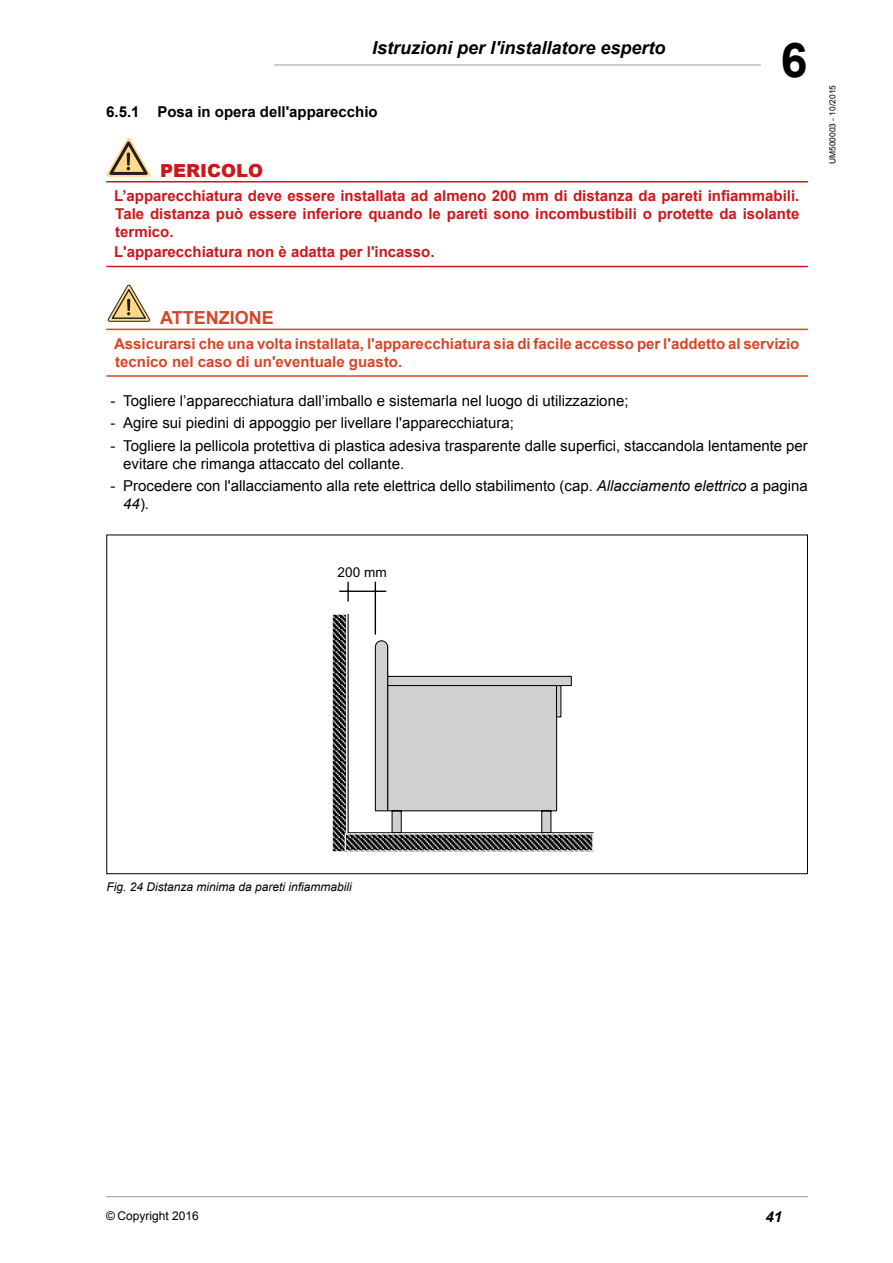
<style>
.page{position:relative;width:893px;height:1263px;background:#fff}
.page>*{position:absolute;margin:0;border:0;box-sizing:border-box;transform-origin:0 0}
.t1{font:700 48px "Arial";color:#000}
.t2{font:italic 700 18px "Arial";color:#000}
.cella_layout{font:700 18px "Arial";color:#d64529}
.cella_layout-2{font:900 18px "Arial";color:#cd171a}
.cella_layout-3{font:15px/18px "Arial";color:#000}
.cella_layout-4{font:700 15px/18px "Arial";color:#cd171a;text-align:justify}
.cella_layout-5{font:700 15px/18px "Arial";color:#d64529}
.cella_layout-6{font:700 15px "Arial";color:#000}
.t3{font:italic 700 15px "Arial";color:#000}
.cella_layout-7{font:13.65px "Arial";color:#000}
.cella_layout-8{font:italic 12px "Arial";color:#000}
.t4{font:12px "Arial";color:#000}
.t5{font:8.4px "Arial";color:#000}
.s1{font-style:italic}
</style>
<div class="page">
<hr style="left:274px;top:65px;width:487px;height:1px;background:#9a9897">
<hr style="left:106px;top:1196px;width:702px;height:1px;background:#9a9897">
<hr style="left:106px;top:181px;width:702px;height:1px;background:#cd171a">
<hr style="left:106px;top:266px;width:702px;height:1px;background:#cd171a">
<hr style="left:106px;top:329px;width:702px;height:1px;background:#d64529">
<hr style="left:106px;top:375px;width:702px;height:2px;background:#d64529">
<svg style="left:106px;top:138px;width:45px;height:39px"></svg>
<svg style="left:108px;top:284px;width:42px;height:38px"></svg>
<hr style="left:375px;top:582px;width:1px;height:53px;background:#000">
<svg style="left:347px;top:582px;width:2px;height:19px"></svg>
<hr style="left:339px;top:591px;width:47px;height:1px;background:#000">
<svg style="left:347px;top:612px;width:247px;height:221px"></svg>
<svg style="left:332px;top:614px;width:14px;height:238px;background:#4d4d4d"></svg>
<svg style="left:345px;top:833px;width:249px;height:19px;background:#585858"></svg>
<svg style="left:374px;top:640px;width:184px;height:194px"></svg>
<p class="t2" style="left:372px;top:36px;width:295px">Istruzioni per l'installatore esperto</p>
<p class="cella_layout-6" style="left:106px;top:102px;width:273px">6.5.1 Posa in opera dell'apparecchio</p>
<h1 class="t1" style="left:781px;top:28px;width:28px">6</h1>
<p class="cella_layout-2" style="left:160px;top:157px;width:104px">PERICOLO</p>
<p class="cella_layout-4" style="left:114px;top:187px;width:687px">L’apparecchiatura deve essere installata ad almeno 200 mm di distanza da pareti infiammabili.<br>Tale distanza può essere inferiore quando le pareti sono incombustibili o protette da isolante termico.</p>
<p class="cella_layout-4" style="left:114px;top:243px;width:322px">L'apparecchiatura non è adatta per l'incasso.</p>
<p class="cella_layout" style="left:160px;top:306px;width:115px">ATTENZIONE</p>
<p class="cella_layout-5" style="left:114px;top:335px;width:687px">Assicurarsi che una volta installata, l'apparecchiatura sia di facile accesso per l'addetto al servizio tecnico nel caso di un'eventuale guasto.</p>
<p class="cella_layout-3" style="left:111px;top:392px;width:519px">- Togliere l’apparecchiatura dall’imballo e sistemarla nel luogo di utilizzazione;</p>
<p class="cella_layout-3" style="left:111px;top:414px;width:405px">- Agire sui piedini di appoggio per livellare l'apparecchiatura;</p>
<p class="cella_layout-3" style="left:123px;top:436px;width:686px;text-indent:-13px">- Togliere la pellicola protettiva di plastica adesiva trasparente dalle superfici, staccandola lentamente per evitare che rimanga attaccato del collante.</p>
<p class="cella_layout-3" style="left:123px;top:477px;width:686px;text-indent:-13px">- Procedere con l'allacciamento alla rete elettrica dello stabilimento (cap. <span class="s1">Allacciamento elettrico</span> a pagina<br><span class="s1">44</span>).</p>
<p class="t5" style="left:827px;top:164px;width:81px;rotate:-90deg">UM500003 - 10/2015</p>
<p class="cella_layout-7" style="left:338px;top:567px;width:51px">200 mm</p>
<p class="cella_layout-8" style="left:106px;top:879px;width:247px">Fig. 24 Distanza minima da pareti infiammabili</p>
<p class="t4" style="left:106px;top:1208px;width:94px">© Copyright 2016</p>
<p class="t3" style="left:765px;top:1206px;width:18px">41</p>
</div>
